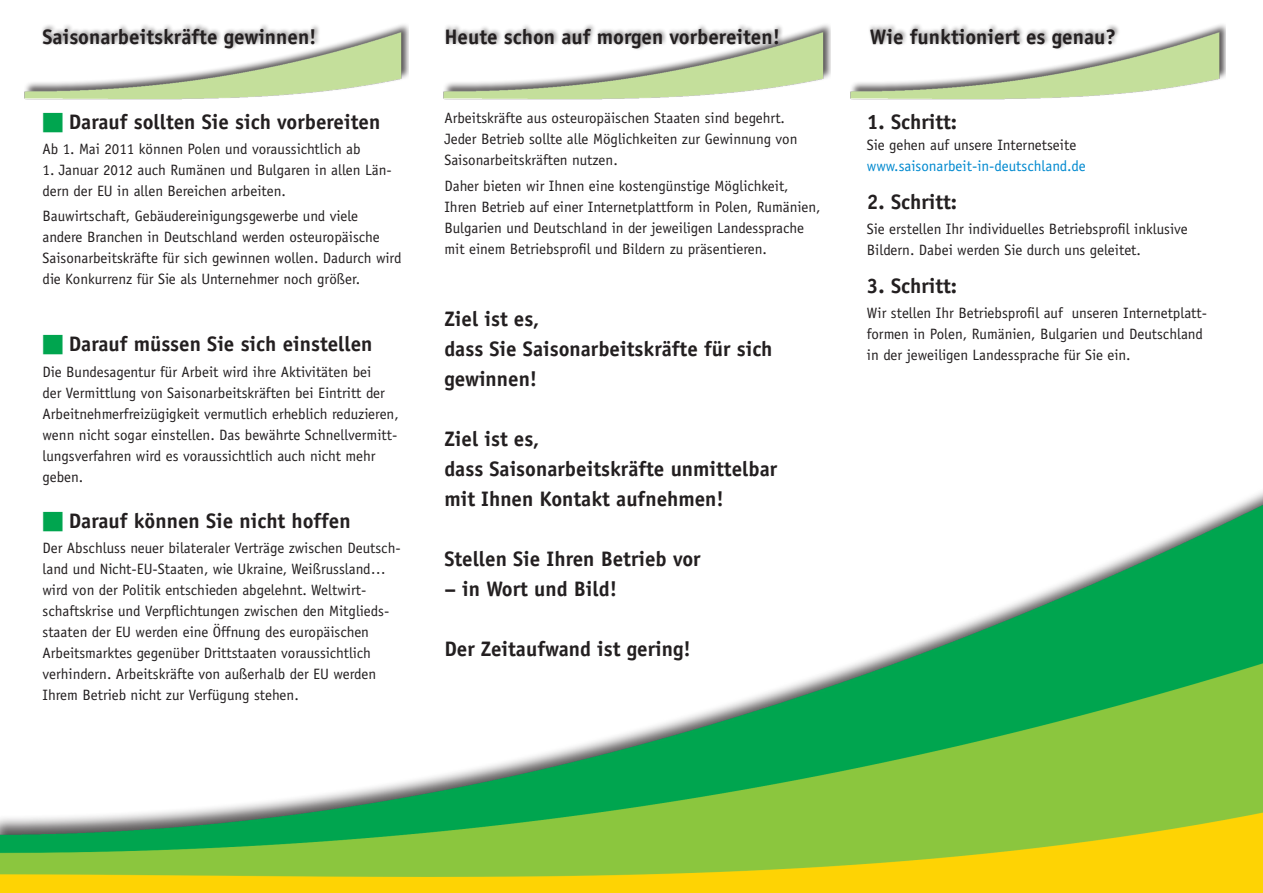
<style>
.page{position:relative;width:1263px;height:893px;background:#fff}
.page>*{position:absolute;margin:0;border:0;box-sizing:border-box;transform-origin:0 0}
.t1{font:700 21px/30px "Officina Sans";color:#231f20}
.t2{font:15px/21px "Officina Sans";color:#231f20}
.t3{font:15px "Officina Sans";color:#0089cf}
.s1{color:#00a54f}
</style>
<div class="page">
<img style="left:443px;top:24px;width:388px;height:76px">
<div style="left:443px;top:22px;width:341px;height:28px;background:#231f20;opacity:.6"></div>
<img style="left:24px;top:24px;width:384px;height:76px">
<img style="left:850px;top:24px;width:375px;height:76px">
<div style="left:868px;top:22px;width:252px;height:28px;background:#231f20;opacity:.6"></div>
<img style="left:0;top:492px;width:1263px;height:401px">
<h1 class="t1" style="left:43px;top:22px;width:276px">Saisonarbeitskräfte gewinnen!</h1>
<h1 class="t1" style="left:444px;top:22px;width:337px">Heute schon auf morgen vorbereiten!</h1>
<h1 class="t1" style="left:43px;top:106px;width:339px"><span class="s1">■</span> Darauf sollten Sie sich vorbereiten</h1>
<p class="t2" style="left:43px;top:138px;width:320px">Ab 1. Mai 2011 können Polen und voraussichtlich ab</p>
<p class="t2" style="left:43px;top:159px;width:351px">1. Januar 2012 auch Rumänen und Bulgaren in allen Län&shy;dern der EU in allen Bereichen arbeiten.</p>
<p class="t2" style="left:43px;top:206px;width:361px">Bauwirtschaft, Gebäudereinigungsgewerbe und viele andere Branchen in Deutschland werden osteuropäische Saisonarbeitskräfte für sich gewinnen wollen. Dadurch wird die Konkurrenz für Sie als Unternehmer noch größer.</p>
<h1 class="t1" style="left:43px;top:329px;width:331px"><span class="s1">■</span> Darauf müssen Sie sich einstellen</h1>
<p class="t2" style="left:43px;top:361px;width:358px">Die Bundesagentur für Arbeit wird ihre Aktivitäten bei<br>der Vermittlung von Saisonarbeitskräften bei Eintritt der Arbeitnehmerfreizügigkeit vermutlich erheblich reduzieren, wenn nicht sogar einstellen. Das bewährte Schnellvermitt&shy;lungsverfahren wird es voraussichtlich auch nicht mehr geben.</p>
<h1 class="t1" style="left:43px;top:505px;width:310px"><span class="s1">■</span> Darauf können Sie nicht hoffen</h1>
<p class="t2" style="left:43px;top:537px;width:360px">Der Abschluss neuer bilateraler Verträge zwischen Deutsch&shy;land und Nicht-EU-Staaten, wie Ukraine, Weißrussland… wird von der Politik entschieden abgelehnt. Weltwirt&shy;schaftskrise und Verpflichtungen zwischen den Mitglieds&shy;staaten der EU werden eine Öffnung des europäischen Arbeitsmarktes gegenüber Drittstaaten voraussichtlich verhindern. Arbeitskräfte von außerhalb der EU werden Ihrem Betrieb nicht zur Verfügung stehen.</p>
<p class="t2" style="left:444px;top:108px;width:355px">Arbeitskräfte aus osteuropäischen Staaten sind begehrt.<br>Jeder Betrieb sollte alle Möglichkeiten zur Gewinnung von<br>Saisonarbeitskräften nutzen.</p>
<p class="t2" style="left:444px;top:175px;width:378px">Daher bieten wir Ihnen eine kostengünstige Möglichkeit, Ihren Betrieb auf einer Internetplattform in Polen, Rumänien, Bulgarien und Deutschland in der jeweiligen Landessprache mit einem Betriebsprofil und Bildern zu präsentieren.</p>
<h1 class="t1" style="left:444px;top:303px;width:330px">Ziel ist es,<br>dass Sie Saisonarbeitskräfte für sich gewinnen!</h1>
<h1 class="t1" style="left:444px;top:423px;width:334px">Ziel ist es,<br>dass Saisonarbeitskräfte unmittelbar mit Ihnen Kontakt aufnehmen!</h1>
<h1 class="t1" style="left:444px;top:543px;width:258px">Stellen Sie Ihren Betrieb vor</h1>
<h1 class="t1" style="left:444px;top:573px;width:174px">– in Wort und Bild!</h1>
<h1 class="t1" style="left:444px;top:633px;width:248px">Der Zeitaufwand ist gering!</h1>
<h1 class="t1" style="left:870px;top:22px;width:248px">Wie funktioniert es genau?</h1>
<h1 class="t1" style="left:867px;top:106px;width:92px">1. Schritt:</h1>
<p class="t2" style="left:867px;top:134px;width:211px">Sie gehen auf unsere Internetseite</p>
<p class="t3" style="left:867px;top:157px;width:220px">www.saisonarbeit-in-deutschland.de</p>
<h1 class="t1" style="left:867px;top:186px;width:92px">2. Schritt:</h1>
<p class="t2" style="left:867px;top:218px;width:322px">Sie erstellen Ihr individuelles Betriebsprofil inklusive<br>Bildern. Dabei werden Sie durch uns geleitet.</p>
<h1 class="t1" style="left:867px;top:270px;width:92px">3. Schritt:</h1>
<p class="t2" style="left:867px;top:303px;width:342px">Wir stellen Ihr Betriebsprofil auf unseren Internetplatt&shy;formen in Polen, Rumänien, Bulgarien und Deutschland in der jeweiligen Landessprache für Sie ein.</p>
</div>
